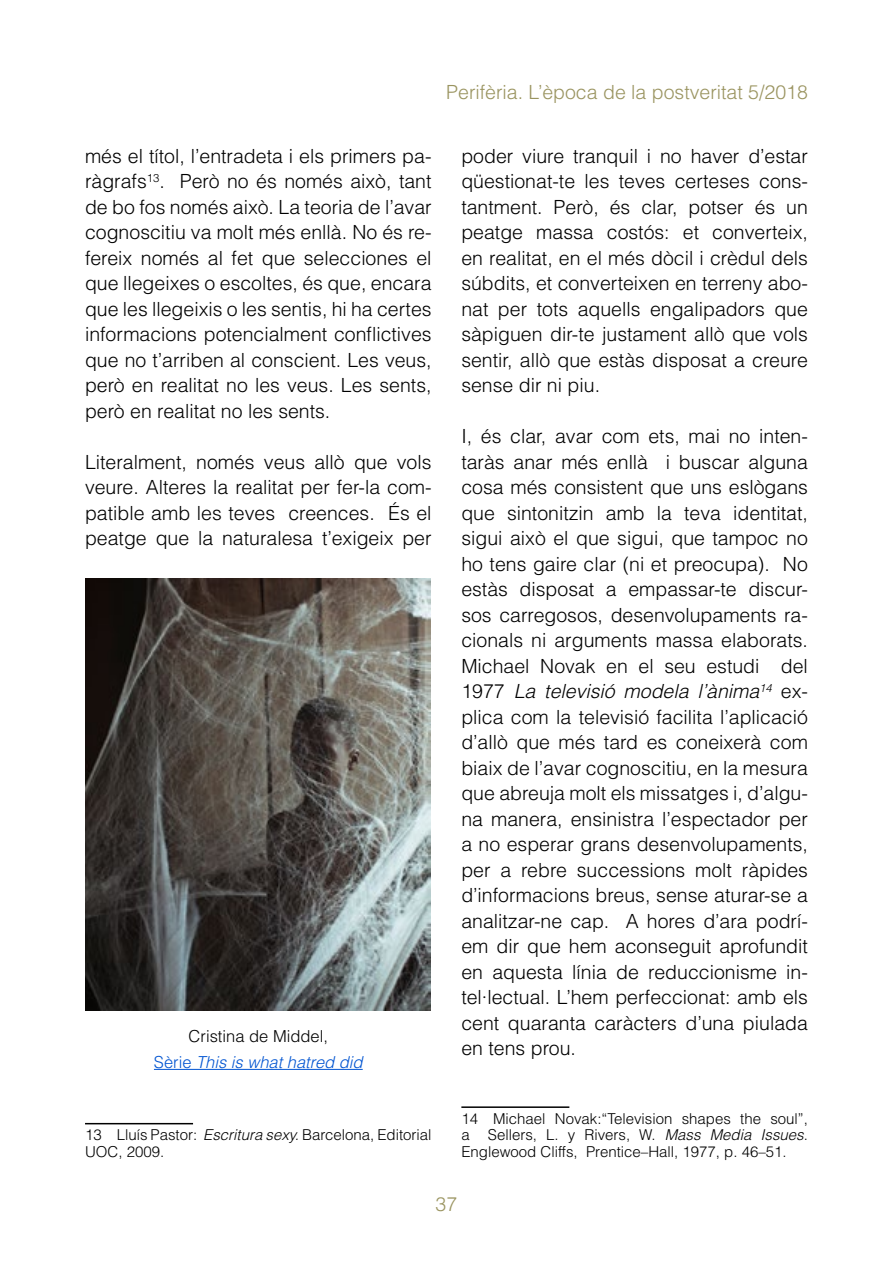
<style>
.page{position:relative;width:893px;height:1263px;background:#fff}
.page>*{position:absolute;margin:0;border:0;box-sizing:border-box;transform-origin:0 0}
.t1{font:300 19.5px/25.5px "Helvetica LT Std";color:#000;text-align:justify}
.t2{font:300 19.5px "Helvetica LT Std";color:#9a9460}
.t3{font:italic 300 16.5px/25.5px "Helvetica LT Std";color:#0054d1;text-align:center}
.t4{font:300 15px/16.5px "Helvetica LT Std";color:#000}
.s1{font-style:normal;color:#000}
.s2{font-style:normal}
.s3{font-style:italic}
</style>
<div class="page">
<hr style="left:85px;top:1123px;width:108px;height:1px;background:#000">
<hr style="left:461px;top:1106px;width:108px;height:2px;background:#000">
<img style="left:85px;top:579px;width:346px;height:432px">
<hr style="left:154px;top:1069px;width:209px;height:1px;background:#0054d1">
<p class="t2" style="left:446px;top:80px;width:363px">Perifèria. L’època de la postveritat 5/2018</p>
<p class="t1" style="left:85px;top:143px;width:348px">més el títol, l’entradeta i els primers pa&shy;ràgrafs<sup>13</sup>. Però no és només això, tant de bo fos només això. La teoria de l’avar cognoscitiu va molt més enllà. No és re&shy;fereix només al fet que selecciones el que llegeixes o escoltes, és que, encara que les llegeixis o les sentis, hi ha certes informacions potencialment conflictives que no t’arriben al conscient. Les veus, però en realitat no les veus. Les sents, però en realitat no les sents.</p>
<p class="t1" style="left:85px;top:449px;width:348px">Literalment, només veus allò que vols veure. Alteres la realitat per fer-la com&shy;patible amb les teves creences. És el peatge que la naturalesa t’exigeix per</p>
<p class="t3" style="left:154px;top:1024px;width:210px"><span class="s1">Cristina de Middel,<br></span><span class="s2">Sèrie</span> This is what hatred did</p>
<p class="t4" style="left:85px;top:1126px;width:348px">13 Lluís Pastor: <span class="s3">Escritura sexy.</span> Barcelona, Editorial<br>UOC, 2009.</p>
<p class="t1" style="left:461px;top:143px;width:348px">poder viure tranquil i no haver d’estar qüestionat-te les teves certeses cons&shy;tantment. Però, és clar, potser és un peatge massa costós: et converteix, en realitat, en el més dòcil i crèdul dels súbdits, et converteixen en terreny abo&shy;nat per tots aquells engalipadors que sàpiguen dir-te justament allò que vols sentir, allò que estàs disposat a creure sense dir ni piu.</p>
<p class="t1" style="left:461px;top:423px;width:348px">I, és clar, avar com ets, mai no inten&shy;taràs anar més enllà i buscar alguna cosa més consistent que uns eslògans que sintonitzin amb la teva identitat, sigui això el que sigui, que tampoc no ho tens gaire clar (ni et preocupa). No estàs disposat a empassar-te discur&shy;sos carregosos, desenvolupaments ra&shy;cionals ni arguments massa elaborats.<br>Michael Novak en el seu estudi del 1977 <span class="s3">La televisió modela l’ànima</span><sup>14</sup> ex&shy;plica com la televisió facilita l’aplicació d’allò que més tard es coneixerà com biaix de l’avar cognoscitiu, en la mesura que abreuja molt els missatges i, d’algu&shy;na manera, ensinistra l’espectador per a no esperar grans desenvolupaments, per a rebre successions molt ràpides d’informacions breus, sense aturar-se a analitzar-ne cap. A hores d’ara podrí&shy;em dir que hem aconseguit aprofundit en aquesta línia de reduccionisme in&shy;tel·lectual. L’hem perfeccionat: amb els cent quaranta caràcters d’una piulada en tens prou.</p>
<p class="t4" style="left:461px;top:1110px;width:348px;text-align:justify">14 Michael Novak:“Television shapes the soul”, a Sellers, L. y Rivers, W. <span class="s3">Mass Media Issues</span>.<br>Englewood Cliffs, Prentice–Hall, 1977, p. 46–51.</p>
<p class="t2" style="left:436px;top:1192px;width:23px">37</p>
</div>
